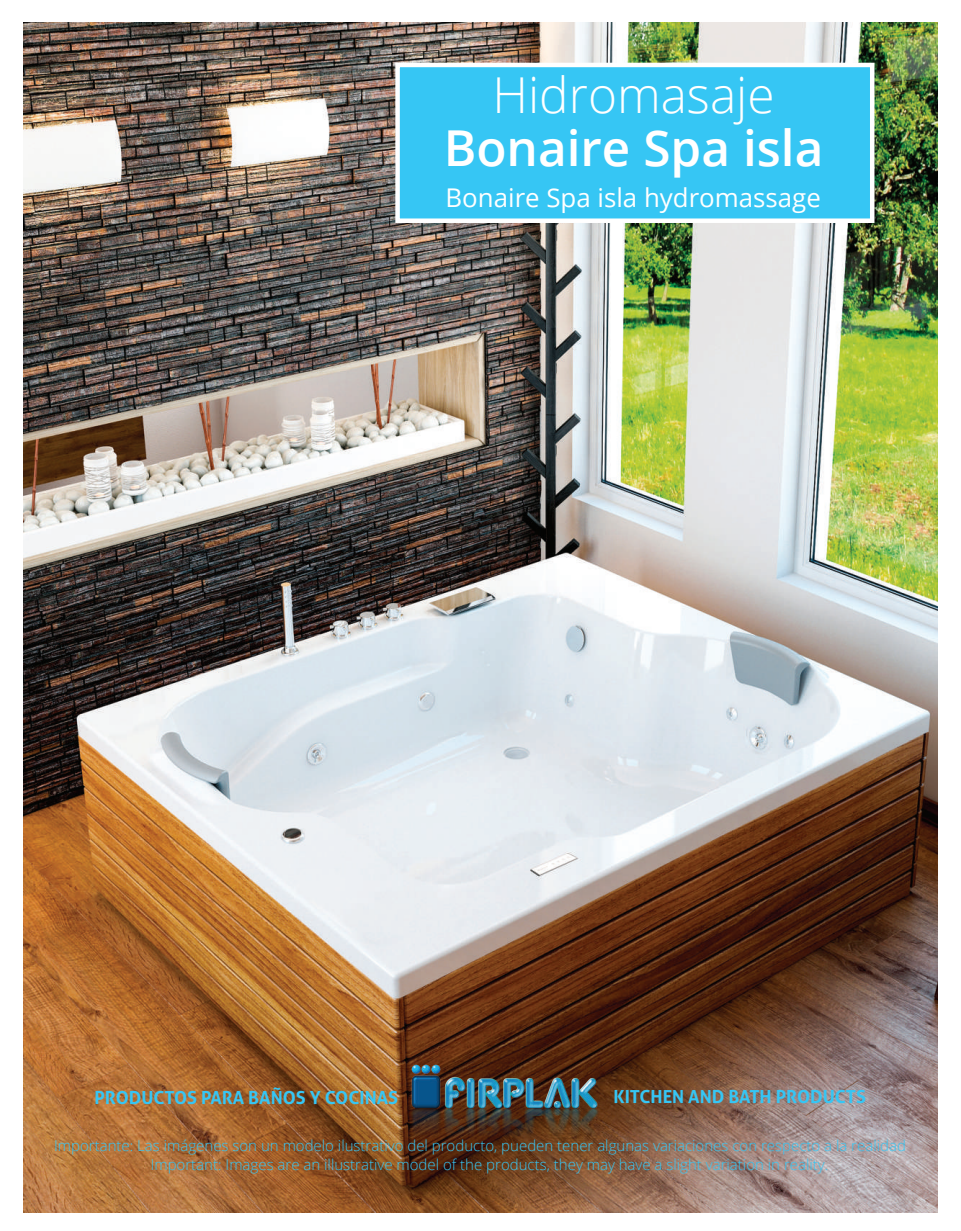
<style>
.page{position:relative;width:961px;height:1231px;background:#fff}
.page>*{position:absolute;margin:0;border:0;box-sizing:border-box;transform-origin:0 0}
.t1{font:600 49.5px "Open Sans";color:#fff}
.t2{font:300 49.5px "Open Sans";color:#fff}
.t3{font:25.8px "Open Sans";color:#fff}
.t4{font:700 18px "Aller";color:#36c6f4}
.t5{font:300 15px/19.5px "Open Sans";color:#36c6f4}
</style>
<div class="page">
<img style="left:23px;top:22px;width:914px;height:1191px">
<div style="left:395px;top:63px;width:479px;height:160px;background:#36c6f4;border:4px solid #fff"></div>
<img style="left:408px;top:1059px;width:192px;height:92px">
<h1 class="t2" style="left:492px;top:61px;width:284px">Hidromasaje</h1>
<h1 class="t1" style="left:443px;top:114px;width:381px">Bonaire Spa isla</h1>
<h2 class="t3" style="left:445px;top:179px;width:377px">Bonaire Spa isla hydromassage</h2>
<p class="t4" style="left:94px;top:1086px;width:305px">PRODUCTOS PARA BAÑOS Y COCINAS</p>
<p class="t4" style="left:613px;top:1085px;width:254px">KITCHEN AND BATH PRODUCTS</p>
<p class="t5" style="left:151px;top:1135px;width:756px;text-indent:-97px">Importante: Las imágenes son un modelo ilustrativo del producto, pueden tener algunas variaciones con respecto a la realidad<br>Important: Images are an illustrative model of the products, they may have a slight variation in reality.</p>
</div>
